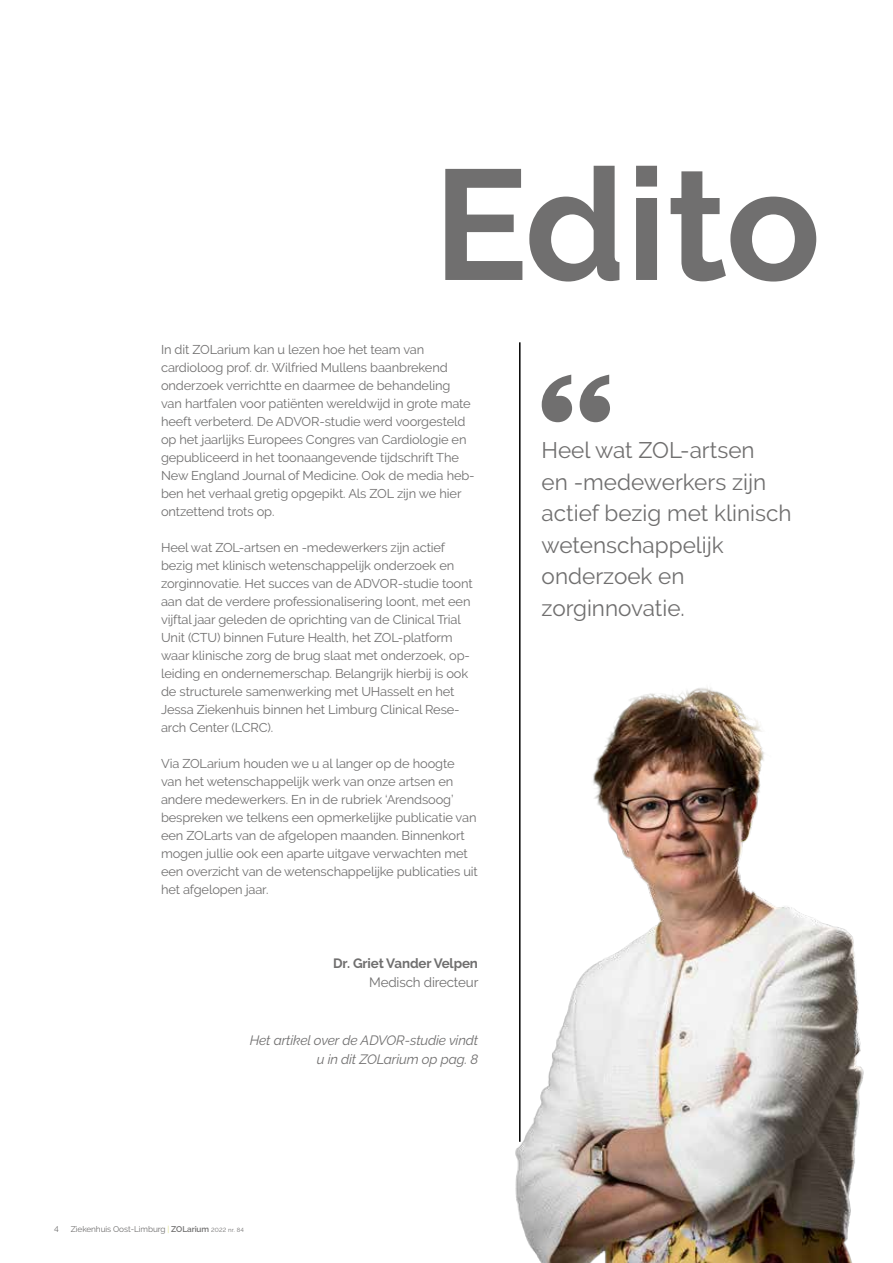
<style>
.page{position:relative;width:893px;height:1263px;background:#fff}
.page>*{position:absolute;margin:0;border:0;box-sizing:border-box;transform-origin:0 0}
.t1{font:700 156.45px "Raleway";color:#706f6f}
.t2{font:22.5px/31.5px "Raleway";color:#706f6f}
.t3{font:italic 13.5px/19.5px "Raleway";letter-spacing:-.01em;color:#706f6f;text-align:right}
.t4{font:700 13.5px "Raleway";letter-spacing:-.01em;color:#706f6f}
.t5{font:13.5px "Raleway";letter-spacing:-.01em;color:#706f6f}
.t6{font:12.75px/18px "Raleway";letter-spacing:-.01em;color:#706f6f}
.t7{font:8.25px "Raleway";letter-spacing:-.01em;color:#706f6f}
.s1{color:#e5e58d}
.s2{font-weight:600}
.s3{font-size:6px}
</style>
<div class="page">
<hr style="left:519px;top:342px;width:2px;height:800px;background:#000">
<svg style="left:542px;top:375px;width:68px;height:47px"></svg>
<img style="left:515px;top:669px;width:349px;height:594px">
<h1 class="t1" style="left:434px;top:136px;width:389px">Edito</h1>
<p class="t6" style="left:161px;top:341px;width:315px">In dit ZOLarium kan u lezen hoe het team van cardioloog prof. dr. Wilfried Mullens baanbrekend onderzoek verrichtte en daarmee de behandeling<br>van hartfalen voor patiënten wereldwijd in grote mate heeft verbeterd. De ADVOR-studie werd voorgesteld op het jaarlijks Europees Congres van Cardiologie en gepubliceerd in het toonaangevende tijdschrift The New England Journal of Medicine. Ook de media heb&shy;ben het verhaal gretig opgepikt. Als ZOL zijn we hier ontzettend trots op.</p>
<p class="t6" style="left:161px;top:539px;width:313px">Heel wat ZOL-artsen en -medewerkers zijn actief bezig met klinisch wetenschappelijk onderzoek en zorginnovatie. Het succes van de ADVOR-studie toont aan dat de verdere professionalisering loont, met een vijftal jaar geleden de oprichting van de Clinical Trial Unit (CTU) binnen Future Health, het ZOL-platform waar klinische zorg de brug slaat met onderzoek, op&shy;leiding en ondernemerschap. Belangrijk hierbij is ook de structurele samenwerking met UHasselt en het Jessa Ziekenhuis binnen het Limburg Clinical Rese&shy;arch Center (LCRC).</p>
<p class="t6" style="left:161px;top:755px;width:318px">Via ZOLarium houden we u al langer op de hoogte van het wetenschappelijk werk van onze artsen en andere medewerkers. En in de rubriek ‘Arendsoog’ bespreken we telkens een opmerkelijke publicatie van een ZOLarts van de afgelopen maanden. Binnenkort mogen jullie ook een aparte uitgave verwachten met een overzicht van de wetenschappelijke publicaties uit het afgelopen jaar.</p>
<p class="t4" style="left:333px;top:955px;width:146px">Dr. Griet Vander Velpen</p>
<p class="t5" style="left:369px;top:975px;width:111px">Medisch directeur</p>
<p class="t3" style="left:250px;top:1030px;width:230px">Het artikel over de ADVOR-studie vindt u in dit ZOLarium op pag. 8</p>
<p class="t7" style="left:54px;top:1224px;width:6px">4</p>
<p class="t7" style="left:71px;top:1224px;width:175px">Ziekenhuis Oost-Limburg <span class="s1">|</span> <span class="s2">ZOLarium</span> <span class="s3">2022 nr. 84</span></p>
<h2 class="t2" style="left:542px;top:435px;width:251px">Heel wat ZOL-artsen<br>en -medewerkers zijn actief bezig met klinisch wetenschappelijk onderzoek en zorginnovatie.</h2>
</div>
